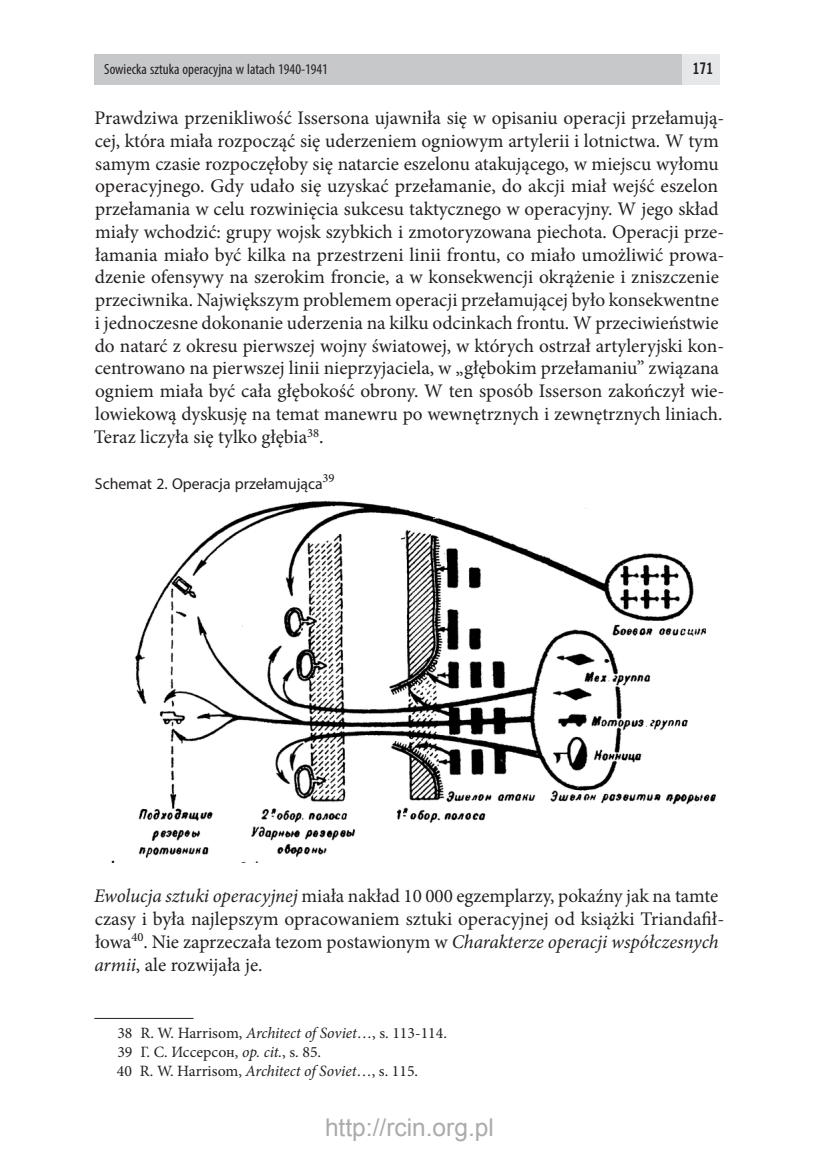
<style>
.page{position:relative;width:819px;height:1166px;background:#fff}
.page>*{position:absolute;margin:0;border:0;box-sizing:border-box;transform-origin:0 0}
.t1{font:24.5px "Arial";color:#ababab}
.Tekst_główny_pierwsz{font:19.25px/22.8px "Minion Pro";color:#231f20}
.Tekst_głowny_bez_wci{font:19.25px/22.8px "Minion Pro";color:#231f20}
.Przypis{font:15.75px "Minion Pro";color:#231f20}
.Podpis_nad_rysunkiem{font:15.75px "Myriad Pro";color:#231f20}
.t2{font:700 15.75px "News Goth Cn EU";color:#231f20}
.t3{font:condensed 14.88px "Myriad Pro";color:#231f20}
.s1{font-weight:500}
.s2{font-style:italic}
</style>
<div class="page">
<div style="left:94px;top:54px;width:589px;height:31px;background:#c7c8ca"></div>
<div style="left:682px;top:54px;width:37px;height:31px;background:#e6e7e9"></div>
<img style="left:111px;top:501px;width:605px;height:361px">
<hr style="left:94px;top:1018px;width:99px;height:1px;background:#231f20">
<p class="t3" style="left:104px;top:60px;width:225px">Sowiecka sztuka operacyjna w latach 1940-1941</p>
<p class="t2" style="left:693px;top:59px;width:22px">171</p>
<p class="Tekst_główny_pierwsz" style="left:94px;top:107px;width:632px">Prawdziwa przenikliwość Issersona ujawniła się w opisaniu operacji przełamują&shy;cej, która miała rozpocząć się uderzeniem ogniowym artylerii i lotnictwa. W tym samym czasie rozpoczęłoby się natarcie eszelonu atakującego, w miejscu wyłomu operacyjnego. Gdy udało się uzyskać przełamanie, do akcji miał wejść eszelon przełamania w celu rozwinięcia sukcesu taktycznego w operacyjny. W jego skład miały wchodzić: grupy wojsk szybkich i zmotoryzowana piechota. Operacji prze&shy;łamania miało być kilka na przestrzeni linii frontu, co miało umożliwić prowa&shy;dzenie ofensywy na szerokim froncie, a w konsekwencji okrążenie i zniszczenie przeciwnika. Największym problemem operacji przełamującej było konsekwentne i jednoczesne dokonanie uderzenia na kilku odcinkach frontu. W przeciwieństwie do natarć z okresu pierwszej wojny światowej, w których ostrzał artyleryjski kon&shy;centrowano na pierwszej linii nieprzyjaciela, w „głębokim przełamaniu” związana ogniem miała być cała głębokość obrony. W ten sposób Isserson zakończył wie&shy;lowiekową dyskusję na temat manewru po wewnętrznych i zewnętrznych liniach.<br>Teraz liczyła się tylko głębia<sup>38</sup><span class="s1">.</span></p>
<p class="Podpis_nad_rysunkiem" style="left:95px;top:474px;width:241px">Schemat 2. Operacja przełamująca<sup>39</sup></p>
<p class="Tekst_głowny_bez_wci" style="left:94px;top:885px;width:631px"><span class="s2">Ewolucja sztuki operacyjnej</span> miała nakład 10 000 egzemplarzy, pokaźny jak na tamte czasy i była najlepszym opracowaniem sztuki operacyjnej od książki Triandafił&shy;łowa<sup>40</sup>. Nie zaprzeczała tezom postawionym w <span class="s2">Charakterze operacji współczesnych armii</span>, ale rozwijała je.</p>
<p class="Przypis" style="left:117px;top:1022px;width:331px">38 R. W. Harrisom, <span class="s2">Architect of Soviet</span>…, s. 113-114.</p>
<p class="Przypis" style="left:117px;top:1041px;width:205px">39 Г. С. Иссерсон, <span class="s2">op. cit.</span>, s. 85.</p>
<p class="Przypis" style="left:117px;top:1060px;width:303px">40 R. W. Harrisom, <span class="s2">Architect of Soviet</span>…, s. 115.</p>
<p class="t1" style="left:325px;top:1111px;width:170px">http://rcin.org.pl</p>
</div>
